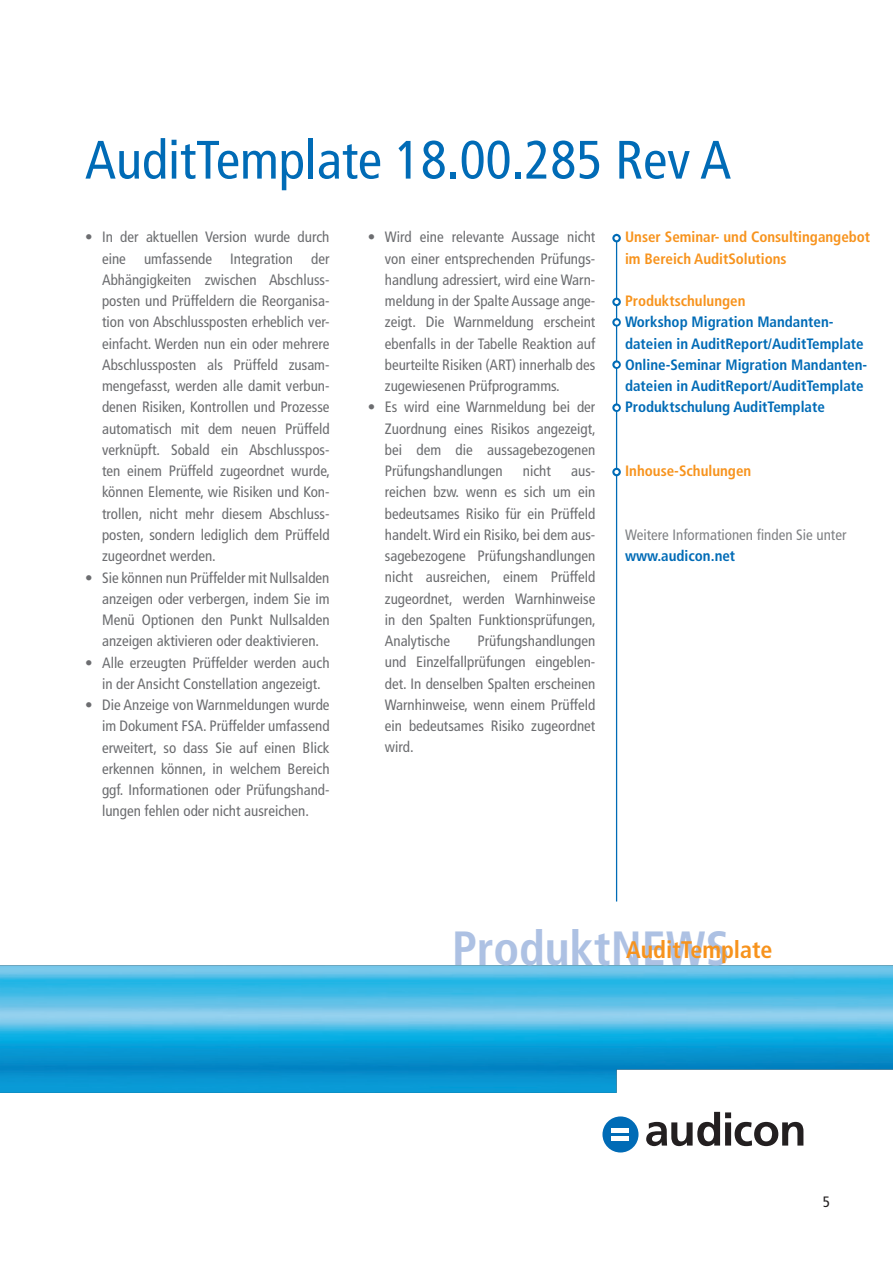
<style>
.page{position:relative;width:893px;height:1263px;background:#fff}
.page>*{position:absolute;margin:0;border:0;box-sizing:border-box;transform-origin:0 0}
.t1{font:condensed 54px "Frutiger LT Std";color:#006bb6}
.t2{font:700 condensed 48px "Frutiger LT Std";color:#adc1e3}
.t3{font:700 condensed 24px "Frutiger LT Std";color:#f7931d}
.t4{font:condensed 15px/21.3px "Frutiger LT Std";color:#6c6d70;text-align:justify}
.t5{font:700 condensed 15px/21.3px "Frutiger LT Std";color:#006bb6}
.t6{font:700 condensed 15px/21.3px "Frutiger LT Std";color:#f7931d}
.t7{font:condensed 15px "Frutiger LT Std";color:#808285}
.t8{font:condensed 15px "Frutiger LT Std";color:#231f20}
</style>
<div class="page">
<hr style="left:616px;top:234px;width:1px;height:667px;background:#006bb6">
<img style="left:0;top:965px;width:893px;height:128px">
<svg style="left:612px;top:234px;width:9px;height:8px"></svg>
<svg style="left:614px;top:236px;width:5px;height:4px"></svg>
<svg style="left:612px;top:298px;width:9px;height:8px"></svg>
<svg style="left:614px;top:300px;width:5px;height:4px"></svg>
<svg style="left:612px;top:468px;width:9px;height:8px"></svg>
<svg style="left:614px;top:470px;width:5px;height:4px"></svg>
<svg style="left:646px;top:1112px;width:157px;height:34px"></svg>
<div style="left:602px;top:1116px;width:36px;height:36px;background:#006bb6;border-radius:50%"></div>
<div style="left:612px;top:1128px;width:17px;height:5px;background:#fff"></div>
<div style="left:612px;top:1136px;width:17px;height:5px;background:#fff"></div>
<svg style="left:612px;top:318px;width:9px;height:9px"></svg>
<svg style="left:614px;top:320px;width:5px;height:5px"></svg>
<svg style="left:612px;top:360px;width:9px;height:9px"></svg>
<svg style="left:614px;top:362px;width:5px;height:5px"></svg>
<svg style="left:612px;top:403px;width:9px;height:9px"></svg>
<svg style="left:614px;top:406px;width:5px;height:4px"></svg>
<h1 class="t1" style="left:85px;top:128px;width:648px">AuditTemplate 18.00.285 Rev A</h1>
<p class="t4" style="left:102px;top:227px;width:230px;text-indent:-17px">• In der aktuellen Version wurde durch eine umfassende Integration der Abhängigkeiten zwischen Abschluss&shy;posten und Prüffeldern die Reorganisa&shy;tion von Abschlussposten erheblich ver&shy;einfacht. Werden nun ein oder mehrere Abschlussposten als Prüffeld zusam&shy;mengefasst, werden alle damit verbun&shy;denen Risiken, Kontrollen und Prozesse automatisch mit dem neuen Prüffeld verknüpft. Sobald ein Abschlusspos&shy;ten einem Prüffeld zugeordnet wurde, können Elemente, wie Risiken und Kon&shy;trollen, nicht mehr diesem Abschluss&shy;posten, sondern lediglich dem Prüffeld zugeordnet werden.</p>
<p class="t4" style="left:102px;top:567px;width:229px;text-indent:-17px">• Sie können nun Prüffelder mit Nullsalden anzeigen oder verbergen, indem Sie im Menü Optionen den Punkt Nullsalden anzeigen aktivieren oder deaktivieren.</p>
<p class="t4" style="left:85px;top:652px;width:246px;text-align:center">• Alle erzeugten Prüffelder werden auch in der Ansicht Constellation angezeigt.</p>
<p class="t4" style="left:102px;top:694px;width:229px;text-indent:-17px">• Die Anzeige von Warnmeldungen wurde im Dokument FSA. Prüffelder umfassend erweitert, so dass Sie auf einen Blick erkennen können, in welchem Bereich ggf. Informationen oder Prüfungshand&shy;lungen fehlen oder nicht ausreichen.</p>
<p class="t4" style="left:385px;top:226px;width:212px;text-indent:-17px">• Wird eine relevante Aussage nicht von einer entsprechenden Prüfungs&shy;handlung adressiert, wird eine Warn&shy;meldung in der Spalte Aussage ange&shy;zeigt. Die Warnmeldung erscheint ebenfalls in der Tabelle Reaktion auf beurteilte Risiken (ART) innerhalb des zugewiesenen Prüfprogramms.</p>
<p class="t4" style="left:385px;top:397px;width:213px;text-indent:-17px">• Es wird eine Warnmeldung bei der Zuordnung eines Risikos angezeigt, bei dem die aussagebezogenen Prüfungshandlungen</p>
<p class="t4" style="left:523px;top:460px;width:30px">nicht</p>
<p class="t4" style="left:385px;top:460px;width:213px;text-indent:186px">aus&shy;reichen bzw. wenn es sich um ein bedeutsames Risiko für ein Prüffeld handelt. Wird ein Risiko, bei dem aus&shy;sagebezogene Prüfungshandlungen nicht ausreichen, einem Prüffeld zugeordnet, werden Warnhinweise in den Spalten Funktionsprüfungen, Analytische</p>
<p class="t4" style="left:385px;top:630px;width:212px;text-indent:93px">Prüfungshandlungen und Einzelfallprüfungen eingeblen&shy;det. In denselben Spalten erscheinen Warnhinweise, wenn einem Prüffeld ein bedeutsames Risiko zugeordnet wird.</p>
<p class="t6" style="left:625px;top:227px;width:247px">Unser Seminar- und Consultingangebot im Bereich AuditSolutions</p>
<p class="t6" style="left:625px;top:290px;width:122px">Produktschulungen</p>
<p class="t5" style="left:625px;top:312px;width:244px">Workshop Migration Mandanten&shy;dateien in AuditReport/AuditTemplate Online-Seminar Migration Mandanten&shy;dateien in AuditReport/AuditTemplate Produktschulung AuditTemplate</p>
<p class="t6" style="left:625px;top:460px;width:128px">Inhouse-Schulungen</p>
<p class="t7" style="left:625px;top:526px;width:223px">Weitere Informationen finden Sie unter</p>
<p class="t5" style="left:625px;top:545px;width:112px">www.audicon.net</p>
<h2 class="t2" style="left:452px;top:920px;width:279px">ProduktNEWS</h2>
<h3 class="t3" style="left:626px;top:935px;width:148px">AuditTemplate</h3>
<p class="t8" style="left:823px;top:1193px;width:9px">5</p>
</div>
